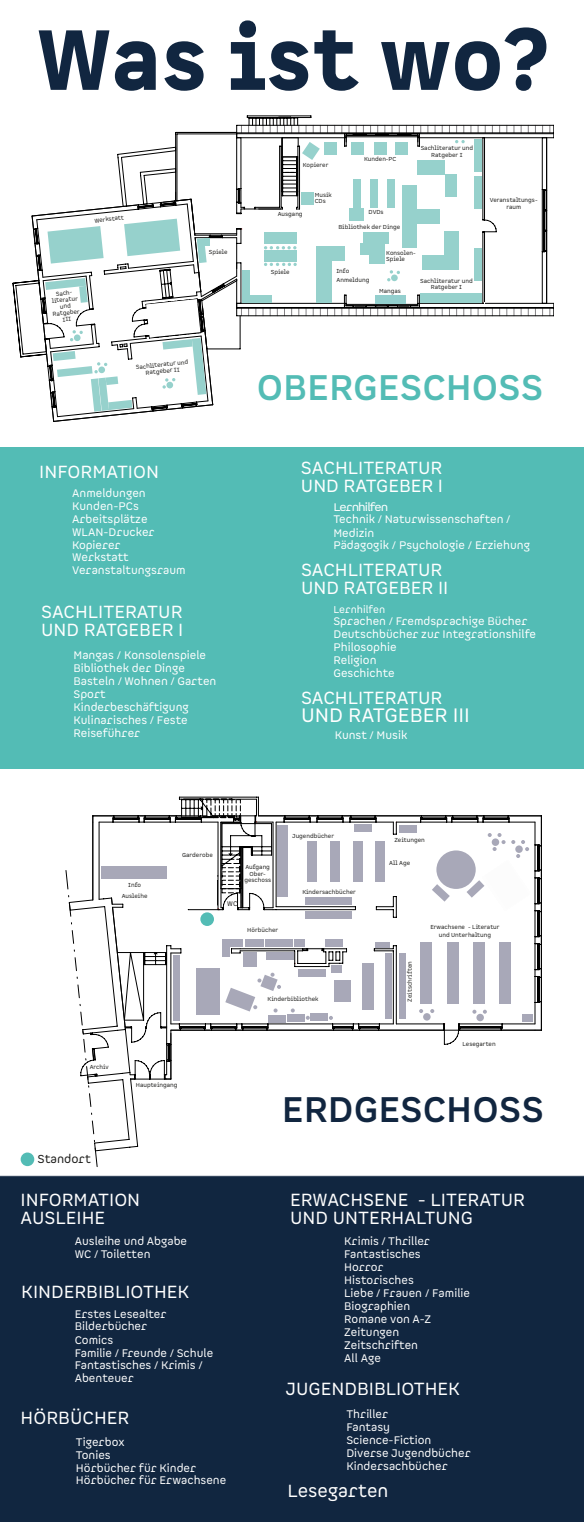
<style>
.page{position:relative;width:584px;height:1522px;background:#fff}
.page>*{position:absolute;margin:0;border:0;box-sizing:border-box;transform-origin:0 0}
.t1{font:900 83.4px "Spock Ess";color:#112640}
.t2{font:700 34.95px "Spock Ess Alt 1";color:#53bcb5}
.t3{font:700 34.95px "Spock Ess Alt 1";color:#112640}
.t4{font:19.2px "Spock Ess Alt 1";color:#fff}
.t5{font:17.34px/18px "Spock Ess Alt 1";color:#fff}
.t6{font:11.4px "Spock Ess Alt 1";color:#1d1d1b}
.t7{font:10.83px/13px "Spock Ess Alt 1";color:#fff}
.t8{font:10.83px/13px "Spock Ess Alt 1";color:#fff;scale:1.1 1}
.t9{font:9.75px "Spock Ess Alt 1";color:#fff}
.t10{font:6.6px "Spock Ess";color:#1d1d1b}
.t11{font:5.7px/6.6px "Spock Ess";color:#1d1d1b;text-align:center}
</style>
<div class="page">
<div style="left:0;top:447px;width:583px;height:321px;background:#53bcb5"></div>
<svg style="left:26px;top:797px;width:515px;height:370px"></svg>
<div style="left:423px;top:1013px;width:7px;height:7px;background:#a8a8b8;border-radius:50%"></div>
<div style="left:183px;top:862px;width:34px;height:47px;background:#fff"></div>
<div style="left:222px;top:939px;width:8px;height:18px;background:#a8a8b8"></div>
<div style="left:21px;top:1152px;width:13px;height:14px;background:#53bcb5;border-radius:50%"></div>
<div style="left:473px;top:942px;width:11px;height:62px;background:#a8a8b8"></div>
<div style="left:0;top:1176px;width:583px;height:346px;background:#112640"></div>
<img style="left:481px;top:860px;width:48px;height:50px">
<img style="left:186px;top:824px;width:23px;height:17px">
<svg style="left:13px;top:116px;width:541px;height:305px"></svg>
<p class="t1" style="left:36px;top:8px;width:514px">Was ist wo?</p>
<p class="t11" style="left:94px;top:217px;width:31px;rotate:-6deg">Werkstatt</p>
<p class="t11" style="left:51px;top:291px;width:28px;rotate:-6deg">Sach&shy;literatur und</p>
<p class="t11" style="left:52px;top:311px;width:29px;rotate:-6deg">Ratgeber</p>
<p class="t11" style="left:135px;top:364px;width:54px;rotate:-6deg">Sachliteratur und<br>Ratgeber II</p>
<p class="t11" style="left:209px;top:248px;width:20px">Spiele</p>
<p class="t5" style="left:39px;top:463px;width:121px">INFORMATION</p>
<p class="t7" style="left:72px;top:486px;width:115px;line-height:12.9px">Anmeldungen<br>Kunden-PCs<br>Arbeitsplätze<br>WLAN-Drucker<br>Kopierer<br>Werkstatt<br>Veranstaltungsraum</p>
<p class="t5" style="left:41px;top:602px;width:143px">SACHLITERATUR<br>UND RATGEBER I</p>
<p class="t7" style="left:73px;top:649px;width:144px">Mangas / Konsolenspiele<br>Bibliothek der Dinge<br>Basteln / Wohnen / Garten<br>Sport<br>Kinderbeschäftigung<br>Kulinarisches / Feste<br>Reiseführer</p>
<p class="t11" style="left:302px;top:162px;width:27px">Kopierer</p>
<p class="t11" style="left:277px;top:211px;width:26px">Ausgang</p>
<p class="t11" style="left:314px;top:192px;width:19px;text-align:left">Musik<br>CDs</p>
<p class="t11" style="left:364px;top:156px;width:34px">Kunden-PC</p>
<p class="t11" style="left:368px;top:208px;width:17px">DVDs</p>
<p class="t11" style="left:338px;top:224px;width:63px">Bibliothek der Dinge</p>
<p class="t11" style="left:420px;top:145px;width:54px">Sachliteratur und<br>Ratgeber I</p>
<p class="t11" style="left:270px;top:269px;width:20px">Spiele</p>
<p class="t11" style="left:336px;top:266px;width:34px;line-height:9.3px;text-align:left">Info<br>Anmeldung</p>
<p class="t11" style="left:386px;top:249px;width:31px;line-height:6.8px;text-align:left">Konsolen-<br>Spiele</p>
<p class="t11" style="left:379px;top:288px;width:23px">Mangas</p>
<p class="t11" style="left:420px;top:277px;width:54px">Sachliteratur und<br>Ratgeber I</p>
<p class="t11" style="left:489px;top:197px;width:49px">Veranstaltungs&shy;raum</p>
<p class="t2" style="left:256px;top:366px;width:288px">OBERGESCHOSS</p>
<h3 class="t5" style="left:301px;top:459px;width:143px">SACHLITERATUR<br>UND RATGEBER I</h3>
<p class="t8" style="left:333px;top:500px;width:180px">Lernhilfen<br>Technik / Naturwissenschaften /<br>Medizin<br>Pädagogik / Psychologie / Erziehung</p>
<p class="t5" style="left:301px;top:561px;width:143px">SACHLITERATUR</p>
<p class="t5" style="left:301px;top:579px;width:149px">UND RATGEBER II</p>
<p class="t9" style="left:333px;top:603px;width:53px">Lernhilfen</p>
<p class="t7" style="left:333px;top:615px;width:204px">Sprachen / Fremdsprachige Bücher<br>Deutschbücher zur Integrationshilfe<br>Philosophie<br>Religion<br>Geschichte</p>
<p class="t5" style="left:301px;top:688px;width:143px">SACHLITERATUR</p>
<p class="t4" style="left:301px;top:704px;width:170px">UND RATGEBER III</p>
<p class="t7" style="left:334px;top:728px;width:74px">Kunst / Musik</p>
<p class="t11" style="left:128px;top:881px;width:14px">Info</p>
<p class="t11" style="left:122px;top:892px;width:27px">Ausleihe</p>
<p class="t11" style="left:182px;top:851px;width:32px">Garderobe</p>
<p class="t11" style="left:245px;top:863px;width:26px">Aufgang</p>
<p class="t11" style="left:244px;top:870px;width:28px">Ober&shy;geschoss</p>
<p class="t11" style="left:292px;top:832px;width:43px">Jugendbücher</p>
<p class="t11" style="left:302px;top:888px;width:55px">Kindersachbücher</p>
<p class="t11" style="left:394px;top:836px;width:32px">Zeitungen</p>
<p class="t11" style="left:389px;top:860px;width:22px">All Age</p>
<p class="t10" style="left:227px;top:899px;width:12px">WC</p>
<p class="t11" style="left:247px;top:927px;width:32px">Hörbücher</p>
<p class="t11" style="left:430px;top:923px;width:71px;line-height:8.4px">Erwachsene - Literatur und Unterhaltung</p>
<p class="t11" style="left:267px;top:996px;width:52px">Kinderbibliothek</p>
<p class="t11" style="left:406px;top:1001px;width:42px;rotate:-90deg">Zeitschriften</p>
<p class="t11" style="left:90px;top:1063px;width:20px">Archiv</p>
<p class="t6" style="left:37px;top:1152px;width:55px">Standort</p>
<p class="t11" style="left:136px;top:1081px;width:43px">Haupteingang</p>
<p class="t5" style="left:21px;top:1191px;width:121px">INFORMATION</p>
<p class="t5" style="left:21px;top:1209px;width:86px">AUSLEIHE</p>
<p class="t7" style="left:75px;top:1235px;width:114px;line-height:12.8px">Ausleihe und Abgabe<br>WC / Toiletten</p>
<p class="t5" style="left:21px;top:1282px;width:169px">KINDERBIBLIOTHEK</p>
<p class="t7" style="left:75px;top:1307px;width:140px;line-height:12.9px">Erstes Lesealter<br>Bilderbücher<br>Comics<br>Familie / Freunde / Schule<br>Fantastisches / Krimis /<br>Abenteuer</p>
<p class="t5" style="left:21px;top:1408px;width:110px">HÖRBÜCHER</p>
<p class="t7" style="left:76px;top:1435px;width:152px;line-height:12.9px">Tigerbox<br>Tonies<br>Hörbücher für Kinder<br>Hörbücher für Erwachsene</p>
<p class="t11" style="left:462px;top:1041px;width:35px">Lesegarten</p>
<p class="t3" style="left:282px;top:1088px;width:263px">ERDGESCHOSS</p>
<p class="t5" style="left:290px;top:1191px;width:236px">ERWACHSENE - LITERATUR<br>UND UNTERHALTUNG</p>
<p class="t7" style="left:344px;top:1234px;width:127px">Krimis / Thriller<br>Fantastisches<br>Horror<br>Historisches<br>Liebe / Frauen / Familie<br>Biographien<br>Romane von A-Z<br>Zeitungen<br>Zeitschriften<br>All Age</p>
<h3 class="t5" style="left:285px;top:1379px;width:176px">JUGENDBIBLIOTHEK</h3>
<p class="t7" style="left:346px;top:1407px;width:126px">Thriller<br>Fantasy<br>Science-Fiction<br>Diverse Jugendbücher<br>Kindersachbücher</p>
<h3 class="t5" style="left:287px;top:1481px;width:102px">Lesegarten</h3>
</div>
